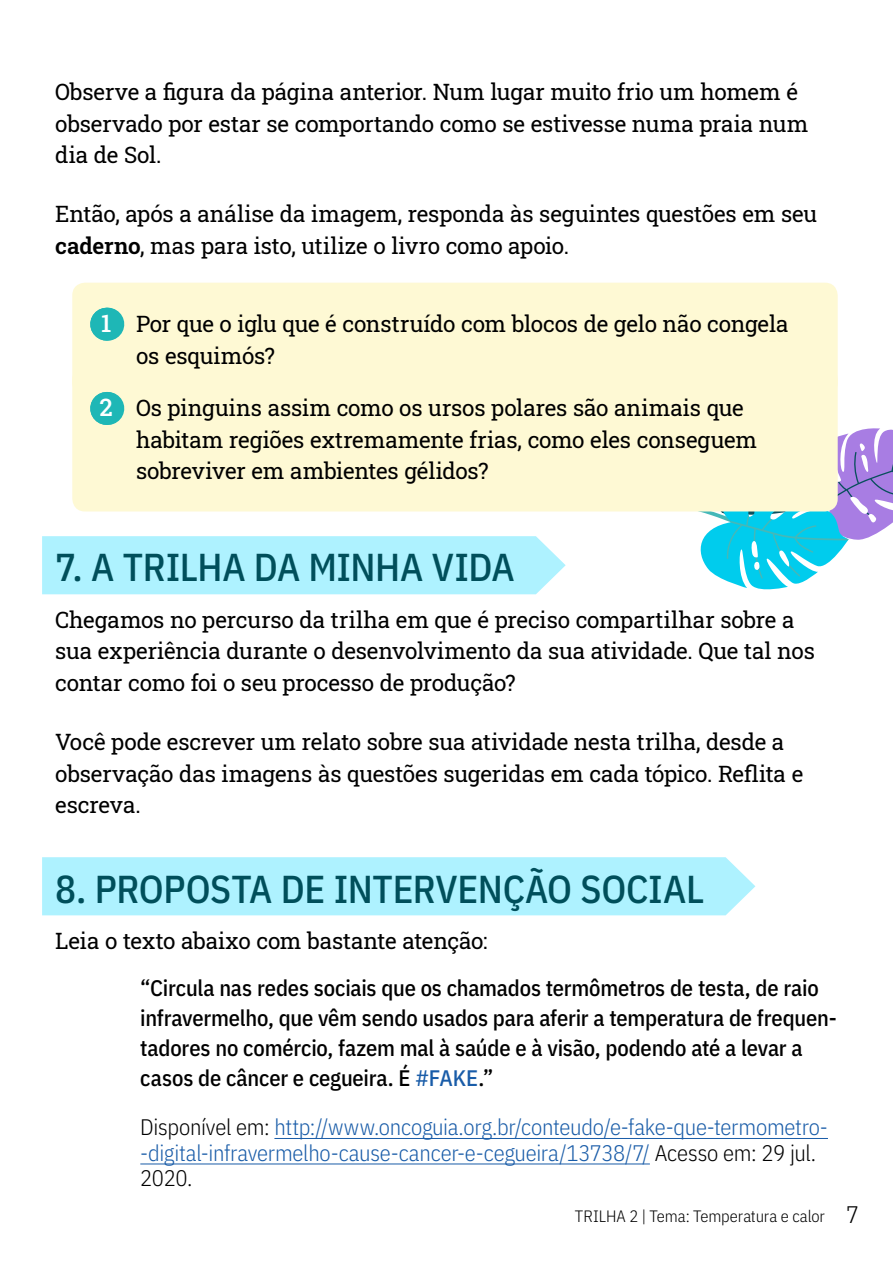
<style>
.page{position:relative;width:893px;height:1263px;background:#fff}
.page>*{position:absolute;margin:0;border:0;box-sizing:border-box;transform-origin:0 0}
.Etapa{font:500 39px "IBM Plex Sans Cond";letter-spacing:-.005em;color:#004f5b}
.Texto_normal{font:22.5px/31.5px "Roboto Slab";letter-spacing:-.005em;color:#000}
.Texto___Retirado{font:500 22.5px/30px "IBM Plex Sans Cond";letter-spacing:-.01em;color:#000}
.Referência{font:300 22.5px/25.5px "IBM Plex Sans Cond";letter-spacing:-.01em;color:#195ca8}
.t1{font:300 16.5px "IBM Plex Sans Cond";letter-spacing:-.005em;color:#000}
.s1{font-weight:600}
.s2{font-weight:500;font-size:24px;color:#fff}
.s3{color:#195ca8}
.s4{color:#000}
.s5{font-size:24px}
</style>
<div class="page">
<svg style="left:608px;top:428px;width:285px;height:162px"></svg>
<div style="left:72px;top:283px;width:766px;height:113px;background:#fef9d4;border-radius:13px"></div>
<svg style="left:72px;top:308px;width:35px;height:33px"></svg>
<hr style="left:0;top:308px;width:1px;height:33px;background:#1eb7b6">
<hr style="left:107px;top:308px;width:1px;height:33px;background:#1eb7b6">
<div style="left:72px;top:367px;width:766px;height:144px;background:#fef9d4;border-radius:13px"></div>
<svg style="left:72px;top:392px;width:35px;height:33px"></svg>
<hr style="left:0;top:392px;width:1px;height:33px;background:#1eb7b6">
<hr style="left:107px;top:392px;width:1px;height:33px;background:#1eb7b6">
<div style="left:42px;top:536px;width:524px;height:58px;background:#aef2ff"></div>
<div style="left:42px;top:857px;width:713px;height:58px;background:#aef2ff"></div>
<hr style="left:274px;top:1138px;width:554px;height:1px;background:#195ca8">
<hr style="left:140px;top:1163px;width:510px;height:1px;background:#195ca8">
<p class="Texto_normal" style="left:55px;top:76px;width:755px">Observe a figura da página anterior. Num lugar muito frio um homem é observado por estar se comportando como se estivesse numa praia num dia de Sol.</p>
<p class="Texto_normal" style="left:55px;top:198px;width:763px">Então, após a análise da imagem, responda às seguintes questões em seu <span class="s1">caderno</span>, mas para isto, utilize o livro como apoio.</p>
<p class="Texto_normal" style="left:136px;top:308px;width:654px;text-indent:-35px"><span class="s2">1</span> Por que o iglu que é construído com blocos de gelo não congela os esquimós?</p>
<p class="Texto_normal" style="left:136px;top:392px;width:623px;text-indent:-36px"><span class="s2">2</span> Os pinguins assim como os ursos polares são animais que habitam regiões extremamente frias, como eles conseguem sobreviver em ambientes gélidos?</p>
<p class="Etapa" style="left:55px;top:537px;width:461px">7. A TRILHA DA MINHA VIDA</p>
<p class="Texto_normal" style="left:55px;top:603px;width:761px">Chegamos no percurso da trilha em que é preciso compartilhar sobre a sua experiência durante o desenvolvimento da sua atividade. Que tal nos contar como foi o seu processo de produção?</p>
<p class="Texto_normal" style="left:55px;top:726px;width:749px">Você pode escrever um relato sobre sua atividade nesta trilha, desde a observação das imagens às questões sugeridas em cada tópico. Reflita e escreva.</p>
<p class="Etapa" style="left:55px;top:858px;width:651px">8. PROPOSTA DE INTERVENÇÃO SOCIAL</p>
<p class="Texto_normal" style="left:55px;top:924px;width:434px">Leia o texto abaixo com bastante atenção:</p>
<p class="Texto___Retirado" style="left:140px;top:971px;width:698px">“Circula nas redes sociais que os chamados termômetros de testa, de raio infravermelho, que vêm sendo usados para aferir a temperatura de frequen&shy;tadores no comércio, fazem mal à saúde e à visão, podendo até a levar a casos de câncer e cegueira. É <span class="s3">#FAKE</span>.”</p>
<p class="Referência" style="left:140px;top:1112px;width:689px"><span class="s4">Disponível em:</span> http://www.oncoguia.org.br/conteudo/e-fake-que-termometro--digital-infravermelho-cause-cancer-e-cegueira/13738/7/ <span class="s4">Acesso em: 29 jul.<br>2020.</span></p>
<p class="t1" style="left:575px;top:1203px;width:286px">TRILHA 2 | Tema: Temperatura e calor <span class="s5">7</span></p>
</div>
